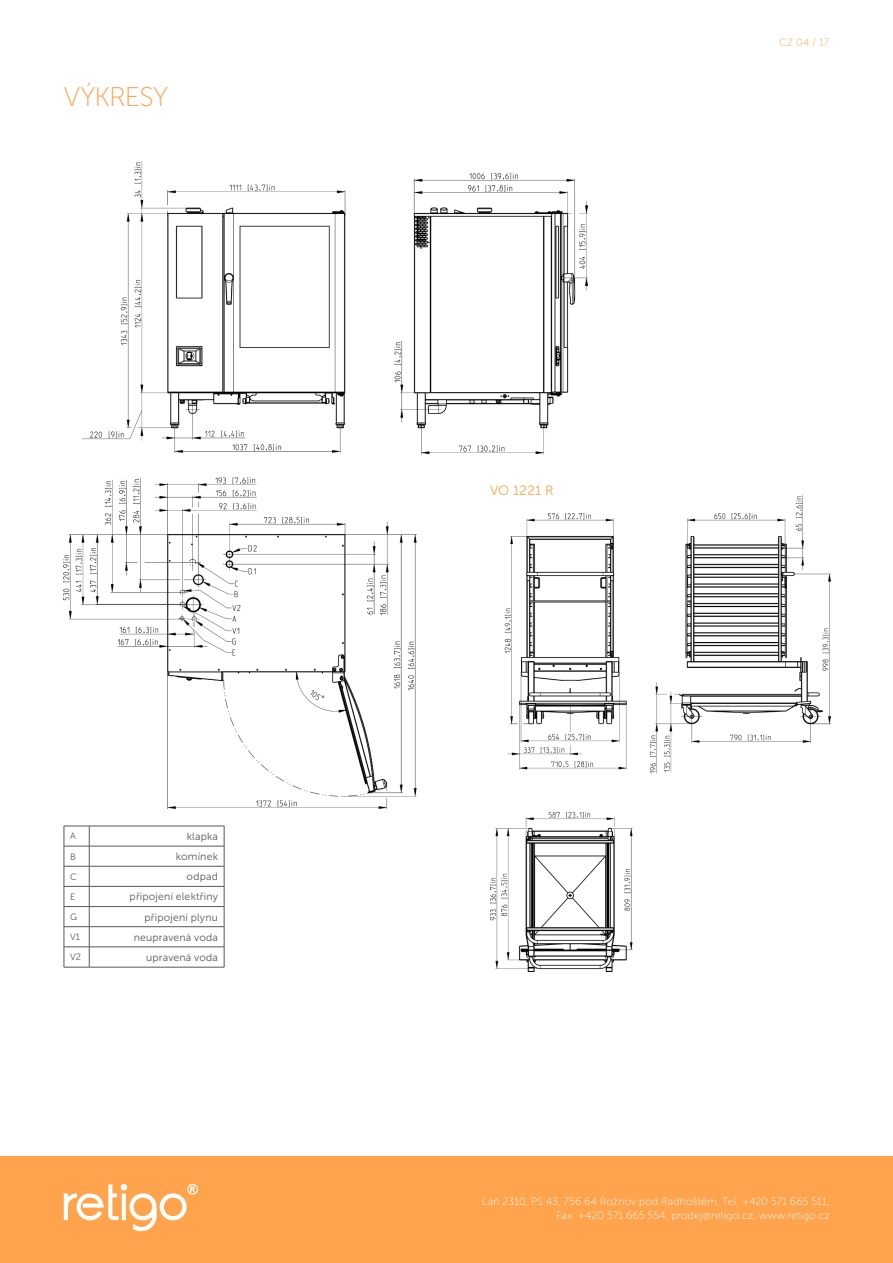
<style>
.page{position:relative;width:893px;height:1263px;background:#fff}
.page>*{position:absolute;margin:0;border:0;box-sizing:border-box;transform-origin:0 0}
.t1{font:27px "Museo Sans 100";letter-spacing:-.035em;color:#ffa34c}
.t2{font:13.5px "Museo Sans 300";letter-spacing:.005em;color:#ffa34c}
.t3{font:10.5px/13.5px "Museo Sans 100";letter-spacing:.015em;color:#fff;text-align:right}
.Text{font:10.5px "Museo Sans 300";letter-spacing:.02em;color:#57585a}
.t4{font:10.5px "Museo Sans 100";color:#ffa34c}
.Text-2{font:9.15px "Museo Sans 300";color:#57585a}
</style>
<div class="page">
<div style="left:0;top:1157px;width:893px;height:106px;background:#ffa34c"></div>
<svg style="left:64px;top:1184px;width:134px;height:48px"></svg>
<hr style="left:89px;top:826px;width:135px;height:1px;background:#57585a">
<hr style="left:89px;top:846px;width:135px;height:1px;background:#57585a">
<hr style="left:89px;top:866px;width:135px;height:1px;background:#57585a">
<hr style="left:89px;top:886px;width:135px;height:1px;background:#57585a">
<hr style="left:89px;top:906px;width:135px;height:1px;background:#57585a">
<hr style="left:89px;top:926px;width:135px;height:1px;background:#57585a">
<hr style="left:89px;top:946px;width:135px;height:1px;background:#57585a">
<svg style="left:224px;top:826px;width:1px;height:141px"></svg>
<svg style="left:64px;top:826px;width:26px;height:142px"></svg>
<hr style="left:89px;top:967px;width:135px;height:1px;background:#57585a">
<img style="left:64px;top:162px;width:524px;height:647px">
<img style="left:490px;top:495px;width:340px;height:477px">
<h2 class="t1" style="left:64px;top:82px;width:106px">VÝKRESY</h2>
<p class="Text-2" style="left:70px;top:831px;width:7px">A</p>
<p class="Text" style="left:187px;top:831px;width:33px">klapka</p>
<p class="Text-2" style="left:70px;top:851px;width:7px">B</p>
<p class="Text" style="left:176px;top:851px;width:44px">komínek</p>
<p class="Text-2" style="left:70px;top:872px;width:8px">C</p>
<p class="Text" style="left:187px;top:871px;width:33px">odpad</p>
<p class="Text-2" style="left:70px;top:892px;width:7px">E</p>
<p class="Text" style="left:130px;top:891px;width:90px">připojení elektřiny</p>
<p class="Text-2" style="left:70px;top:912px;width:8px">G</p>
<p class="Text" style="left:144px;top:911px;width:75px">připojení plynu</p>
<p class="Text-2" style="left:70px;top:932px;width:12px">V1</p>
<p class="Text" style="left:134px;top:931px;width:86px">neupravená voda</p>
<p class="Text-2" style="left:70px;top:952px;width:13px">V2</p>
<p class="Text" style="left:146px;top:952px;width:73px">upravená voda</p>
<h3 class="t2" style="left:490px;top:483px;width:65px">VO 1221 R</h3>
<p class="t4" style="left:779px;top:37px;width:51px">CZ 04 / 17</p>
<p class="t3" style="left:482px;top:1195px;width:349px">Láň 2310, PS 43, 756 64 Rožnov pod Radhoštěm, Tel. +420 571 665 511,<br>Fax: +420 571 665 554, prodej@retigo.cz, www.retigo.cz</p>
</div>
